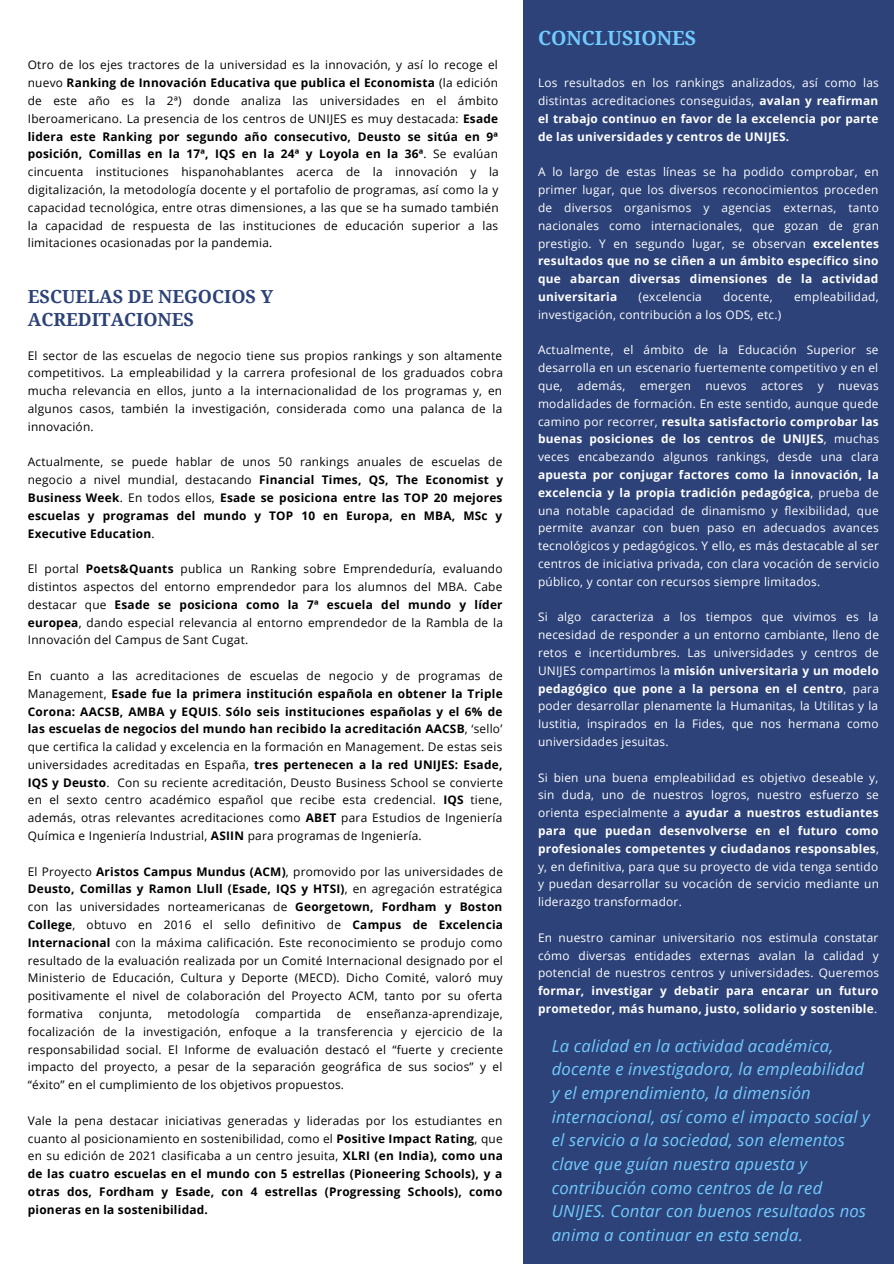
<style>
.page{position:relative;width:894px;height:1264px;background:#fff}
.page>*{position:absolute;margin:0;border:0;box-sizing:border-box;transform-origin:0 0}
.t1{font:700 19.5px "Droid Serif";color:#72cbff}
.t2{font:700 18px/22.5px "Droid Serif";color:#2c4278}
.t3{font:italic 16.65px/23.7px "Open Sans";letter-spacing:.01em;color:#72cbff}
.t4{font:11.85px/17.9px "Open Sans";letter-spacing:.02em;color:#000;text-align:justify}
.t5{font:11.85px/17.9px "Open Sans";letter-spacing:.02em;color:#fff;text-align:justify}
.t6{font:700 11.85px/17.9px "Open Sans";letter-spacing:.02em;color:#000;text-align:justify}
.t7{font:700 11.85px/17.9px "Open Sans";letter-spacing:.02em;color:#fff;text-align:justify}
.s1{font-weight:700}
.s2{font-weight:400}
</style>
<div class="page">
<div style="left:523px;top:0;width:370px;height:1263px;background:#2c4278"></div>
<p class="t4" style="left:28px;top:56px;width:472px">Otro de los ejes tractores de la universidad es la innovación, y así lo recoge el nuevo <span class="s1">Ranking de Innovación Educativa que publica el Economista</span> (la edición de este año es la 2ª) donde analiza las universidades en el ámbito Iberoamericano. La presencia de los centros de UNIJES es muy destacada: <span class="s1">Esade lidera este Ranking por segundo año consecutivo, Deusto se sitúa en 9ª posición, Comillas en la 17ª, IQS en la 24ª y Loyola en la 36ª</span>. Se evalúan cincuenta instituciones hispanohablantes acerca de la innovación y la digitalización, la metodología docente y el portafolio de programas, así como la y capacidad tecnológica, entre otras dimensiones, a las que se ha sumado también la capacidad de respuesta de las instituciones de educación superior a las limitaciones ocasionadas por la pandemia.</p>
<p class="t2" style="left:28px;top:286px;width:247px">ESCUELAS DE NEGOCIOS Y<br>ACREDITACIONES</p>
<p class="t4" style="left:28px;top:346px;width:476px">El sector de las escuelas de negocio tiene sus propios rankings y son altamente competitivos. La empleabilidad y la carrera profesional de los graduados cobra mucha relevancia en ellos, junto a la internacionalidad de los programas y, en algunos casos, también la investigación, considerada como una palanca de la innovación.</p>
<p class="t6" style="left:28px;top:453px;width:476px"><span class="s2">Actualmente, se puede hablar de unos 50 rankings anuales de escuelas de negocio a nivel mundial, destacando</span> Financial Times, QS, The Economist y Business Week<span class="s2">. En todos ellos,</span> Esade se posiciona entre las TOP 20 mejores escuelas y programas del mundo y TOP 10 en Europa, en MBA, MSc y Executive Education<span class="s2">.</span></p>
<p class="t4" style="left:28px;top:559px;width:476px">El portal <span class="s1">Poets&amp;Quants</span> publica un Ranking sobre Emprendeduría, evaluando distintos aspectos del entorno emprendedor para los alumnos del MBA. Cabe destacar que <span class="s1">Esade se posiciona como la 7ª escuela del mundo y líder europea</span>, dando especial relevancia al entorno emprendedor de la Rambla de la Innovación del Campus de Sant Cugat.</p>
<p class="t4" style="left:28px;top:666px;width:476px">En cuanto a las acreditaciones de escuelas de negocio y de programas de Management, <span class="s1">Esade fue la primera institución española en obtener la Triple Corona: AACSB, AMBA y EQUIS</span>. <span class="s1">Sólo seis instituciones españolas y el 6% de las escuelas de negocios del mundo han recibido la acreditación AACSB</span>, ‘sello’ que certifica la calidad y excelencia en la formación en Management. De estas seis universidades acreditadas en España, <span class="s1">tres pertenecen a la red UNIJES: Esade, IQS y Deusto</span>. Con su reciente acreditación, Deusto Business School se convierte en el sexto centro académico español que recibe esta credencial. <span class="s1">IQS</span> tiene, además, otras relevantes acreditaciones como <span class="s1">ABET</span> para Estudios de Ingeniería Química e Ingeniería Industrial, <span class="s1">ASIIN</span> para programas de Ingeniería.</p>
<p class="t4" style="left:28px;top:862px;width:476px">El Proyecto <span class="s1">Aristos Campus Mundus (ACM)</span>, promovido por las universidades de <span class="s1">Deusto, Comillas y Ramon Llull (Esade, IQS y HTSI)</span>, en agregación estratégica con las universidades norteamericanas de <span class="s1">Georgetown, Fordham y Boston College</span>, obtuvo en 2016 el sello definitivo de <span class="s1">Campus de Excelencia Internacional</span> con la máxima calificación. Este reconocimiento se produjo como resultado de la evaluación realizada por un Comité Internacional designado por el Ministerio de Educación, Cultura y Deporte (MECD). Dicho Comité, valoró muy positivamente el nivel de colaboración del Proyecto ACM, tanto por su oferta formativa</p>
<p class="t4" style="left:99px;top:1004px;width:55px">conjunta,</p>
<p class="t4" style="left:168px;top:1004px;width:74px">metodología</p>
<p class="t4" style="left:255px;top:1004px;width:67px">compartida</p>
<p class="t4" style="left:337px;top:1004px;width:16px">de</p>
<p class="t4" style="left:28px;top:1004px;width:476px;text-indent:339px">enseñanza-aprendizaje, focalización de la investigación, enfoque a la transferencia y ejercicio de la responsabilidad social. El Informe de evaluación destacó el “fuerte y creciente impacto del proyecto, a pesar de la separación geográfica de sus socios” y el “éxito” en el cumplimiento de los objetivos propuestos.</p>
<p class="t6" style="left:28px;top:1111px;width:476px"><span class="s2">Vale la pena destacar iniciativas generadas y lideradas por los estudiantes en cuanto al posicionamiento en sostenibilidad, como el</span> Positive Impact Rating<span class="s2">, que en su edición de 2021 clasificaba a un centro jesuita,</span> XLRI (en India), como una de las cuatro escuelas en el mundo con 5 estrellas (Pioneering Schools), y a otras dos, Fordham y Esade, con 4 estrellas (Progressing Schools), como pioneras en la sostenibilidad.</p>
<p class="t1" style="left:538px;top:27px;width:160px">CONCLUSIONES</p>
<p class="t7" style="left:538px;top:74px;width:342px"><span class="s2">Los resultados en los rankings analizados, así como las distintas acreditaciones conseguidas,</span> avalan y reafirman el trabajo continuo en favor de la excelencia por parte de las universidades y centros de UNIJES.</p>
<p class="t5" style="left:538px;top:163px;width:342px">A lo largo de estas líneas se ha podido comprobar, en primer lugar, que los diversos reconocimientos proceden de diversos organismos y agencias externas, tanto nacionales como internacionales, que gozan de gran prestigio. Y en segundo lugar, se observan <span class="s1">excelentes resultados que no se ciñen a un ámbito específico sino que abarcan diversas dimensiones de la actividad universitaria</span></p>
<p class="t5" style="left:638px;top:287px;width:65px">(excelencia</p>
<p class="t5" style="left:723px;top:287px;width:51px">docente,</p>
<p class="t5" style="left:793px;top:287px;width:86px">empleabilidad,</p>
<p class="t5" style="left:538px;top:305px;width:245px">investigación, contribución a los ODS, etc.)</p>
<p class="t5" style="left:538px;top:341px;width:342px">Actualmente, el ámbito de la Educación Superior se desarrolla en un escenario fuertemente competitivo y en el que, además, emergen nuevos actores y nuevas modalidades de formación. En este sentido, aunque quede camino por recorrer, <span class="s1">resulta satisfactorio comprobar las buenas posiciones de los centros de UNIJES</span>, muchas veces encabezando algunos rankings, desde una clara <span class="s1">apuesta por conjugar factores como la innovación, la excelencia y la propia tradición pedagógica</span>, prueba de una notable capacidad de dinamismo y flexibilidad, que permite avanzar con buen paso en adecuados avances tecnológicos y pedagógicos. Y ello, es más destacable al ser centros de iniciativa privada, con clara vocación de servicio público, y contar con recursos siempre limitados.</p>
<p class="t5" style="left:538px;top:608px;width:342px">Si algo caracteriza a los tiempos que vivimos es la necesidad de responder a un entorno cambiante, lleno de retos e incertidumbres. Las universidades y centros de UNIJES compartimos la <span class="s1">misión universitaria y un modelo pedagógico que pone a la persona en el centro</span>, para poder desarrollar plenamente la Humanitas, la Utilitas y la Iustitia, inspirados en la Fides, que nos hermana como universidades jesuitas.</p>
<p class="t5" style="left:538px;top:768px;width:342px">Si bien una buena empleabilidad es objetivo deseable y, sin duda, uno de nuestros logros, nuestro esfuerzo se orienta especialmente a <span class="s1">ayudar a nuestros estudiantes para que puedan desenvolverse en el futuro como profesionales competentes y ciudadanos responsables</span>, y, en definitiva, para que su proyecto de vida tenga sentido y puedan desarrollar su vocación de servicio mediante un liderazgo transformador.</p>
<p class="t5" style="left:538px;top:928px;width:342px">En nuestro caminar universitario nos estimula constatar cómo diversas entidades externas avalan la calidad y potencial de nuestros centros y universidades. Queremos <span class="s1">formar, investigar y debatir para encarar un futuro prometedor, más humano, justo, solidario y sostenible</span>.</p>
<p class="t3" style="left:551px;top:1033px;width:319px">La calidad en la actividad académica, docente e investigadora, la empleabilidad y el emprendimiento, la dimensión internacional, así como el impacto social y el servicio a la sociedad, son elementos clave que guían nuestra apuesta y contribución como centros de la red UNIJES. Contar con buenos resultados nos anima a continuar en esta senda.</p>
</div>
